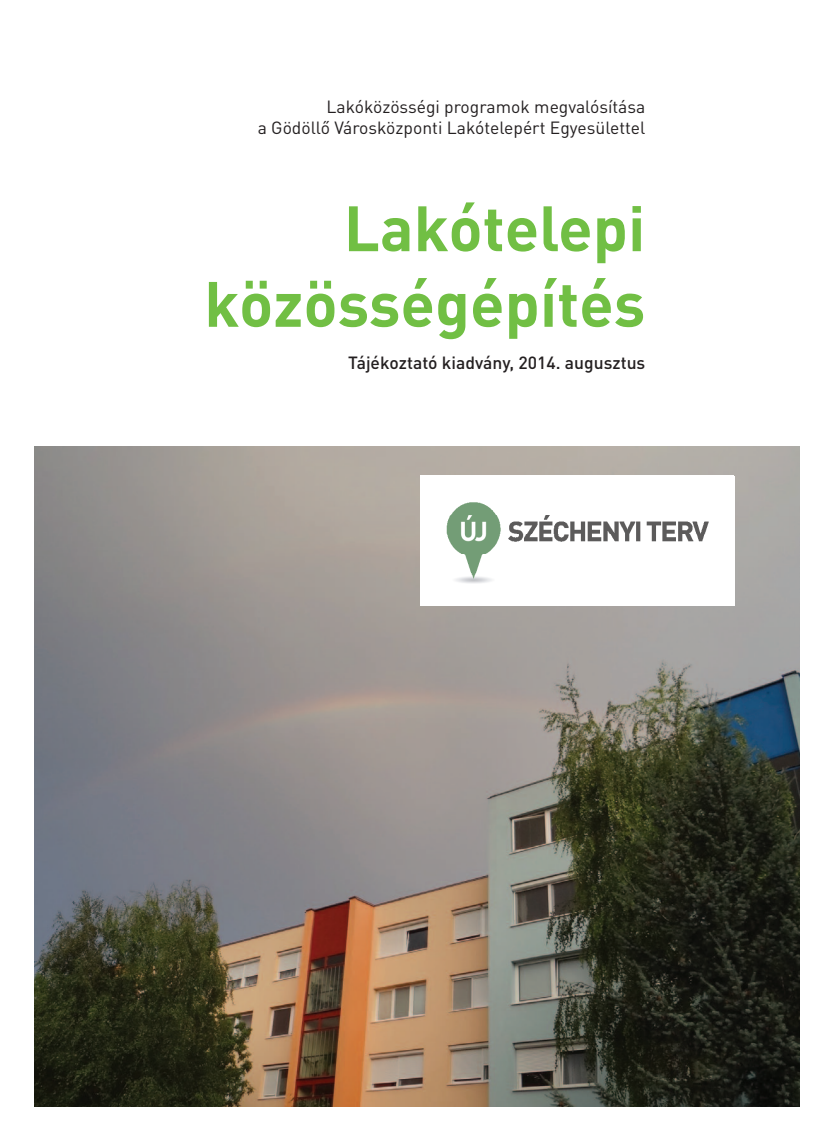
<style>
.page{position:relative;width:834px;height:1141px;background:#fff}
.page>*{position:absolute;margin:0;border:0;box-sizing:border-box;transform-origin:0 0}
.t1{font:700 63px/75.6px "DIN Pro";color:#71bf44;text-align:right}
.t2{font:17.5px/21px "DIN Pro";color:#231f20;text-align:right}
.t3{font:500 17.5px "DIN Pro";color:#231f20}
</style>
<div class="page">
<img style="left:35px;top:447px;width:764px;height:659px">
<img style="left:420px;top:476px;width:314px;height:129px">
<p class="t2" style="left:258px;top:95px;width:389px">Lakóközösségi programok megvalósítása<br>a Gödöllő Városközponti Lakótelepért Egyesülettel</p>
<h1 class="t1" style="left:204px;top:188px;width:442px">Lakótelepi közösségépítés</h1>
<p class="t3" style="left:348px;top:351px;width:299px">Tájékoztató kiadvány, 2014. augusztus</p>
</div>
